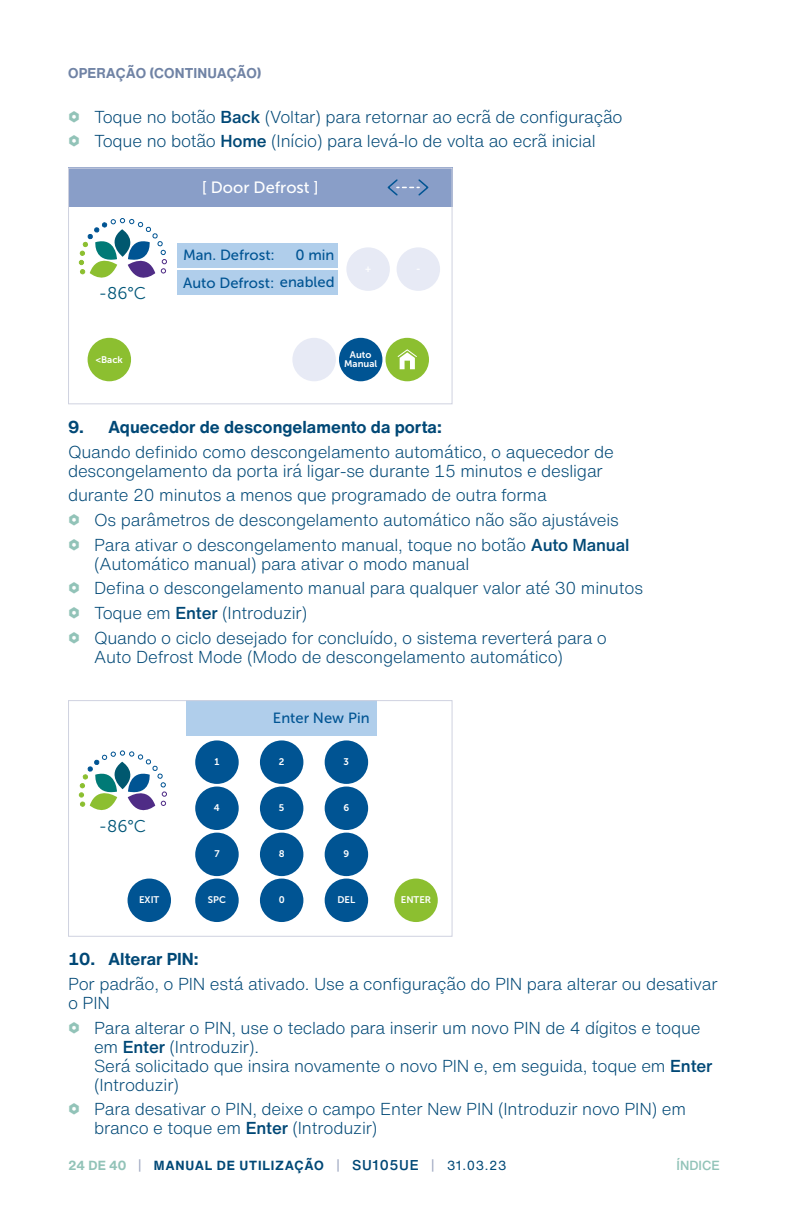
<style>
.page{position:relative;width:792px;height:1224px;background:#fff}
.page>*{position:absolute;margin:0;border:0;box-sizing:border-box;transform-origin:0 0}
.SU_-_Operation_-_Bod{font:300 17px/19px "Helvetica Now Text";letter-spacing:-.01em;color:#004876}
.t1{font:700 17px "Helvetica Now Text";color:#004876}
.t2{font:17px "Museo Sans 300";color:#005678}
.t3{font:16.4px "Museo Sans 500";color:#fff}
.t4{font:14.8px "Museo Sans 500";color:#005493}
.t5{font:700 14px "Helvetica Now Text";color:#7083a5}
.t6{font:700 13px "Helvetica Now Text";letter-spacing:.06em;color:#004876}
.t7{font:500 13px "Helvetica Now Text";letter-spacing:.005em;color:#92c3b8}
.t8{font:9.6px/9.6px "Museo Sans 700";color:#fff;text-align:center}
.s1{font-weight:500}
.s2{color:#92c3b8}
.s3{font-weight:400;color:#a0a9c2}
.s4{font-weight:500;font-size:14px}
.s5{font-weight:400}
</style>
<div class="page">
<div style="left:88px;top:338px;width:43px;height:43px;background:#8cbf30;border-radius:50%"></div>
<div style="left:292px;top:338px;width:44px;height:43px;background:#e7eaf5;border-radius:50%"></div>
<div style="left:339px;top:338px;width:43px;height:43px;background:#005493;border-radius:22px"></div>
<div style="left:386px;top:338px;width:43px;height:43px;background:#8cbf30;border-radius:50%"></div>
<div style="left:397px;top:247px;width:43px;height:44px;background:#e7eaf5;border-radius:50%"></div>
<div style="left:346px;top:247px;width:44px;height:44px;background:#e7eaf5;border-radius:50%"></div>
<div style="left:177px;top:271px;width:161px;height:24px;background:#b0ceeb"></div>
<div style="left:177px;top:243px;width:161px;height:24px;background:#b0ceeb"></div>
<svg style="left:397px;top:349px;width:20px;height:20px"></svg>
<div style="left:68px;top:168px;width:385px;height:39px;background:#899ec8"></div>
<svg style="left:387px;top:179px;width:42px;height:17px"></svg>
<svg style="left:79px;top:218px;width:88px;height:60px"></svg>
<div style="left:68px;top:168px;width:385px;height:236px;border:1px solid #cfd2e0"></div>
<div style="left:128px;top:879px;width:43px;height:43px;background:#005493;border-radius:50%"></div>
<div style="left:195px;top:879px;width:44px;height:43px;background:#005493;border-radius:50%"></div>
<div style="left:260px;top:879px;width:43px;height:43px;background:#005493;border-radius:50%"></div>
<div style="left:325px;top:879px;width:43px;height:43px;background:#005493;border-radius:50%"></div>
<div style="left:195px;top:833px;width:44px;height:43px;background:#005493;border-radius:50%"></div>
<div style="left:260px;top:833px;width:43px;height:43px;background:#005493;border-radius:50%"></div>
<div style="left:325px;top:833px;width:43px;height:43px;background:#005493;border-radius:50%"></div>
<div style="left:195px;top:787px;width:44px;height:43px;background:#005493;border-radius:50%"></div>
<div style="left:260px;top:787px;width:43px;height:43px;background:#005493;border-radius:50%"></div>
<div style="left:325px;top:787px;width:43px;height:43px;background:#005493;border-radius:50%"></div>
<div style="left:195px;top:740px;width:44px;height:44px;background:#005493;border-radius:50%"></div>
<div style="left:260px;top:740px;width:43px;height:44px;background:#005493;border-radius:50%"></div>
<div style="left:325px;top:740px;width:43px;height:44px;background:#005493;border-radius:50%"></div>
<div style="left:394px;top:879px;width:44px;height:43px;background:#8cbf30;border-radius:50%"></div>
<div style="left:186px;top:700px;width:191px;height:36px;background:#b0ceeb"></div>
<svg style="left:79px;top:751px;width:88px;height:60px"></svg>
<div style="left:68px;top:700px;width:385px;height:237px;border:1px solid #cfd2e0"></div>
<p class="t5" style="left:68px;top:64px;width:22px">Operação</p>
<p class="t5" style="left:150px;top:64px;width:15px">(continuação</p>
<p class="t5" style="left:257px;top:64px;width:6px">)</p>
<p class="SU_-_Operation_-_Bod" style="left:94px;top:107px;width:530px">Toque no botão <span class="s1">Back</span> (Voltar) para retornar ao ecrã de configuração</p>
<p class="SU_-_Operation_-_Bod" style="left:94px;top:132px;width:503px">Toque no botão <span class="s1">Home</span> (Início) para levá-lo de volta ao ecrã inicial</p>
<p class="t3" style="left:202px;top:178px;width:119px">[ Door Defrost ]</p>
<p class="t2" style="left:99px;top:284px;width:49px">-86°C</p>
<p class="t4" style="left:183px;top:247px;width:93px">Man. Defrost:</p>
<p class="t4" style="left:296px;top:247px;width:41px">0 min</p>
<p class="t4" style="left:183px;top:274px;width:153px">Auto Defrost: enabled</p>
<p class="t8" style="left:96px;top:355px;width:29px">&lt;Back</p>
<p class="t8" style="left:344px;top:350px;width:35px">Auto<br>Manual</p>
<p class="t1" style="left:68px;top:416px;width:375px">9. Aquecedor de descongelamento da porta:</p>
<p class="SU_-_Operation_-_Bod" style="left:68px;top:442px;width:547px">Quando definido como descongelamento automático, o aquecedor de descongelamento da porta irá ligar-se durante 15 minutos e desligar</p>
<p class="SU_-_Operation_-_Bod" style="left:68px;top:486px;width:480px">durante 20 minutos a menos que programado de outra forma</p>
<p class="SU_-_Operation_-_Bod" style="left:94px;top:510px;width:527px">Os parâmetros de descongelamento automático não são ajustáveis</p>
<p class="SU_-_Operation_-_Bod" style="left:94px;top:535px;width:537px">Para ativar o descongelamento manual, toque no botão <span class="s1">Auto Manual </span>(Automático manual) para ativar o modo manual</p>
<p class="SU_-_Operation_-_Bod" style="left:94px;top:579px;width:551px">Defina o descongelamento manual para qualquer valor até 30 minutos</p>
<p class="SU_-_Operation_-_Bod" style="left:94px;top:603px;width:215px">Toque em <span class="s1">Enter</span> (Introduzir)</p>
<p class="SU_-_Operation_-_Bod" style="left:94px;top:628px;width:514px">Quando o ciclo desejado for concluído, o sistema reverterá para o<br>Auto Defrost Mode (Modo de descongelamento automático)</p>
<p class="t4" style="left:273px;top:710px;width:98px">Enter New Pin</p>
<p class="t8" style="left:215px;top:757px;width:6px">1</p>
<p class="t8" style="left:279px;top:757px;width:7px">2</p>
<p class="t8" style="left:344px;top:757px;width:7px">3</p>
<p class="t2" style="left:99px;top:817px;width:49px">-86°C</p>
<p class="t8" style="left:214px;top:803px;width:7px">4</p>
<p class="t8" style="left:279px;top:803px;width:7px">5</p>
<p class="t8" style="left:344px;top:803px;width:7px">6</p>
<p class="t8" style="left:214px;top:849px;width:7px">7</p>
<p class="t8" style="left:279px;top:849px;width:7px">8</p>
<p class="t8" style="left:344px;top:849px;width:7px">9</p>
<p class="t8" style="left:139px;top:895px;width:22px">EXIT</p>
<p class="t8" style="left:208px;top:895px;width:20px">SPC</p>
<p class="t8" style="left:279px;top:895px;width:8px">0</p>
<p class="t8" style="left:338px;top:895px;width:19px">DEL</p>
<p class="t8" style="left:401px;top:895px;width:32px">ENTER</p>
<p class="t1" style="left:68px;top:948px;width:132px">10. Alterar PIN:</p>
<p class="SU_-_Operation_-_Bod" style="left:68px;top:974px;width:651px">Por padrão, o PIN está ativado. Use a configuração do PIN para alterar ou desativar o PIN</p>
<p class="SU_-_Operation_-_Bod" style="left:94px;top:1018px;width:620px">Para alterar o PIN, use o teclado para inserir um novo PIN de 4 dígitos e toque em <span class="s1">Enter</span> (Introduzir).<br>Será solicitado que insira novamente o novo PIN e, em seguida, toque em <span class="s1">Enter </span>(Introduzir)</p>
<p class="SU_-_Operation_-_Bod" style="left:94px;top:1100px;width:593px">Para desativar o PIN, deixe o campo Enter New PIN (Introduzir novo PIN) em branco e toque em <span class="s1">Enter</span> (Introduzir)</p>
<p class="t6" style="left:68px;top:1157px;width:440px"><span class="s2">24 DE 40</span> <span class="s3">|</span> MANUAL DE UTILIZAÇÃO <span class="s3">|</span> <span class="s4">SU105UE</span> <span class="s3">|</span> <span class="s5">31.03.23</span></p>
<p class="t7" style="left:676px;top:1157px;width:45px">ÍNDICE</p>
</div>
